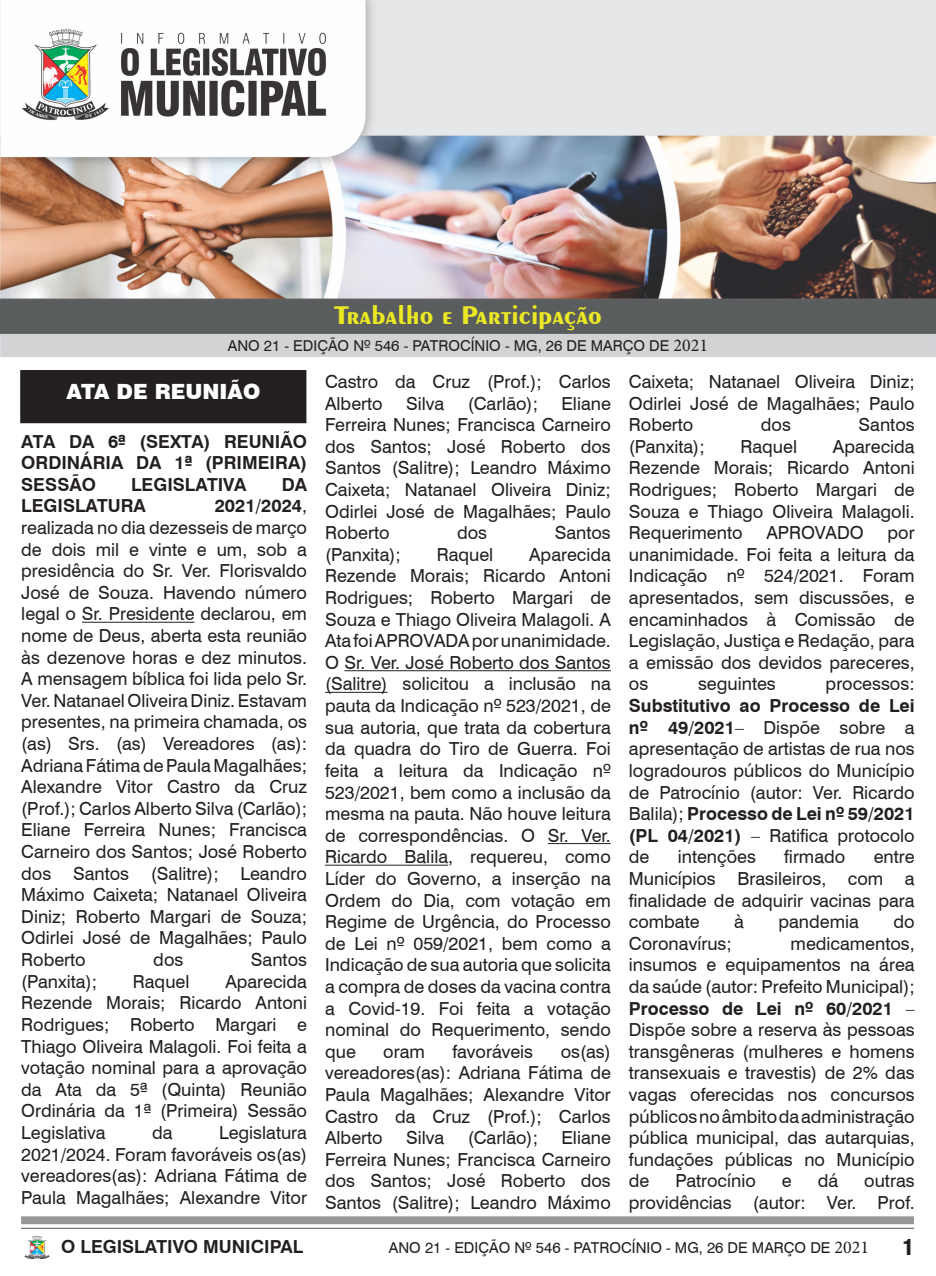
<style>
.page{position:relative;width:936px;height:1276px;background:#fff}
.page>*{position:absolute;margin:0;border:0;box-sizing:border-box;transform-origin:0 0}
.t1{font:700 27px "Exotic 350 BT";color:#ebe823}
.t2{font:900 21px "Swiss 721 BT";color:#fff}
.t3{font:900 condensed 21px "Swiss 721 BT";color:#231f20}
.x_msonormal{font:18px/21.6px "Swiss 721 BT";color:#231f20;text-align:justify}
.x_msonormal-2{font:700 18px/21.6px "Swiss 721 BT";color:#231f20;text-align:justify}
.t4{font:15px "Swiss 721 BT";color:#231f20}
.s1{font-family:"Minion Pro";font-size:18px}
.s2{font-weight:700}
</style>
<div class="page">
<img style="left:25px;top:1236px;width:24px;height:22px">
<img style="left:0;top:0;width:935px;height:356px">
<div style="left:21px;top:371px;width:285px;height:51px;background:#231f20"></div>
<div style="left:20px;top:370px;width:286px;height:53px;border:2px solid #231f20"></div>
<hr style="left:82px;top:622px;width:112px;height:1px;background:#231f20">
<hr style="left:344px;top:670px;width:267px;height:1px;background:#231f20">
<hr style="left:325px;top:692px;width:62px;height:1px;background:#231f20">
<hr style="left:548px;top:843px;width:63px;height:1px;background:#231f20">
<hr style="left:325px;top:864px;width:123px;height:1px;background:#231f20">
<div style="left:1px;top:300px;width:934px;height:33px;background:#5a5d5e"></div>
<div style="left:0;top:299px;width:935px;height:35px;border:2px solid #5c5d5f"></div>
<p class="t1" style="left:334px;top:298px;width:269px">Trabalho e Participação</p>
<p class="t4" style="left:228px;top:336px;width:482px">ANO 21 - EDIÇÃO Nº 546 - PATROCÍNIO - MG, 26 DE MARÇO DE <span class="s1">2021</span></p>
<p class="t2" style="left:66px;top:378px;width:195px">ATA DE REUNIÃO</p>
<p class="x_msonormal-2" style="left:21px;top:430px;width:287px">ATA DA 6ª (SEXTA) REUNIÃO ORDINÁRIA DA 1ª (PRIMEIRA)<br>SESSÃO</p>
<p class="x_msonormal-2" style="left:131px;top:473px;width:117px">LEGISLATIVA</p>
<p class="x_msonormal-2" style="left:282px;top:473px;width:27px">DA</p>
<p class="x_msonormal-2" style="left:21px;top:494px;width:126px">LEGISLATURA</p>
<p class="x_msonormal" style="left:21px;top:494px;width:287px;text-indent:193px"><span class="s2">2021/2024</span>, realizada no dia dezesseis de março de dois mil e vinte e um, sob a presidência do Sr. Ver. Florisvaldo José de Souza. Havendo número legal o Sr. Presidente declarou, em nome de Deus, aberta esta reunião às dezenove horas e dez minutos.<br>A mensagem bíblica foi lida pelo Sr.<br>Ver. Natanael Oliveira Diniz. Estavam presentes, na primeira chamada, os (as) Srs. (as) Vereadores (as):<br>Adriana Fátima de Paula Magalhães; Alexandre Vitor Castro da Cruz (Prof.); Carlos Alberto Silva (Carlão); Eliane Ferreira Nunes; Francisca Carneiro dos Santos; José Roberto dos Santos (Salitre); Leandro Máximo Caixeta; Natanael Oliveira Diniz; Roberto Margari de Souza; Odirlei José de Magalhães; Paulo Roberto</p>
<p class="x_msonormal" style="left:153px;top:948px;width:32px">dos</p>
<p class="x_msonormal" style="left:251px;top:948px;width:58px">Santos</p>
<p class="x_msonormal" style="left:21px;top:969px;width:77px">(Panxita);</p>
<p class="x_msonormal" style="left:133px;top:969px;width:58px">Raquel</p>
<p class="x_msonormal" style="left:21px;top:969px;width:287px;text-indent:204px">Aparecida Rezende Morais; Ricardo Antoni Rodrigues; Roberto Margari e Thiago Oliveira Malagoli. Foi feita a votação nominal para a aprovação da Ata da 5ª (Quinta) Reunião Ordinária da 1ª (Primeira) Sessão Legislativa</p>
<p class="x_msonormal" style="left:21px;top:1121px;width:287px;text-indent:198px">Legislatura 2021/2024. Foram favoráveis os(as) vereadores(as): Adriana Fátima de Paula Magalhães; Alexandre Vitor</p>
<p class="x_msonormal" style="left:152px;top:1121px;width:22px">da</p>
<p class="x_msonormal" style="left:325px;top:370px;width:287px">Castro da Cruz (Prof.); Carlos<br>Alberto</p>
<p class="x_msonormal" style="left:406px;top:392px;width:40px">Silva</p>
<p class="x_msonormal" style="left:467px;top:392px;width:72px">(Carlão);</p>
<p class="x_msonormal" style="left:325px;top:392px;width:287px;text-indent:236px">Eliane Ferreira Nunes; Francisca Carneiro dos Santos; José Roberto dos Santos (Salitre); Leandro Máximo Caixeta; Natanael Oliveira Diniz; Odirlei José de Magalhães; Paulo Roberto</p>
<p class="x_msonormal" style="left:457px;top:521px;width:32px">dos</p>
<p class="x_msonormal" style="left:554px;top:521px;width:58px">Santos</p>
<p class="x_msonormal" style="left:325px;top:543px;width:77px">(Panxita);</p>
<p class="x_msonormal" style="left:436px;top:543px;width:58px">Raquel</p>
<p class="x_msonormal" style="left:325px;top:543px;width:287px;text-indent:204px">Aparecida Rezende Morais; Ricardo Antoni Rodrigues; Roberto Margari de Souza e Thiago Oliveira Malagoli. A Ata foi APROVADA por unanimidade.<br>O Sr. Ver. José Roberto dos Santos (Salitre) solicitou a inclusão na pauta da Indicação nº 523/2021, de sua autoria, que trata da cobertura da quadra do Tiro de Guerra. Foi feita a leitura da Indicação nº 523/2021, bem como a inclusão da mesma na pauta. Não houve leitura de correspondências. O Sr. Ver.<br>Ricardo Balila, requereu, como Líder do Governo, a inserção na Ordem do Dia, com votação em Regime de Urgência, do Processo de Lei nº 059/2021, bem como a Indicação de sua autoria que solicita a compra de doses da vacina contra a Covid-19. Foi feita a votação nominal do Requerimento, sendo que</p>
<p class="x_msonormal" style="left:383px;top:1040px;width:43px">oram</p>
<p class="x_msonormal" style="left:452px;top:1040px;width:82px">favoráveis</p>
<p class="x_msonormal" style="left:325px;top:1040px;width:287px;text-indent:235px">os(as) vereadores(as): Adriana Fátima de Paula Magalhães; Alexandre Vitor Castro da Cruz (Prof.); Carlos Alberto</p>
<p class="x_msonormal" style="left:406px;top:1126px;width:40px">Silva</p>
<p class="x_msonormal" style="left:467px;top:1126px;width:72px">(Carlão);</p>
<p class="x_msonormal" style="left:325px;top:1126px;width:287px;text-indent:236px">Eliane Ferreira Nunes; Francisca Carneiro dos Santos; José Roberto dos Santos (Salitre); Leandro Máximo</p>
<p class="x_msonormal" style="left:629px;top:370px;width:287px">Caixeta; Natanael Oliveira Diniz; Odirlei José de Magalhães; Paulo Roberto</p>
<p class="x_msonormal" style="left:760px;top:413px;width:32px">dos</p>
<p class="x_msonormal" style="left:858px;top:413px;width:58px">Santos</p>
<p class="x_msonormal" style="left:629px;top:435px;width:77px">(Panxita);</p>
<p class="x_msonormal" style="left:740px;top:435px;width:58px">Raquel</p>
<p class="x_msonormal" style="left:629px;top:435px;width:287px;text-indent:204px">Aparecida Rezende Morais; Ricardo Antoni Rodrigues; Roberto Margari de Souza e Thiago Oliveira Malagoli.<br>Requerimento</p>
<p class="x_msonormal" style="left:766px;top:521px;width:99px">APROVADO</p>
<p class="x_msonormal" style="left:629px;top:521px;width:287px;text-indent:259px">por unanimidade. Foi feita a leitura da Indicação nº 524/2021. Foram apresentados, sem discussões, e encaminhados à Comissão de Legislação, Justiça e Redação, para a emissão dos devidos pareceres, os</p>
<p class="x_msonormal" style="left:698px;top:672px;width:79px">seguintes</p>
<p class="x_msonormal" style="left:629px;top:672px;width:287px;text-indent:197px">processos:<br><span class="s2">Substitutivo ao Processo de Lei nº 49/2021</span>– Dispõe sobre a apresentação de artistas de rua nos logradouros públicos do Município de Patrocínio (autor: Ver. Ricardo Balila); <span class="s2">Processo de Lei nº 59/2021 (PL 04/2021)</span> – Ratifica protocolo de</p>
<p class="x_msonormal" style="left:677px;top:845px;width:80px">intenções</p>
<p class="x_msonormal" style="left:784px;top:845px;width:63px">firmado</p>
<p class="x_msonormal" style="left:629px;top:845px;width:287px;text-indent:245px">entre Municípios Brasileiros, com a finalidade de adquirir vacinas para combate</p>
<p class="x_msonormal" style="left:734px;top:910px;width:11px">à</p>
<p class="x_msonormal" style="left:778px;top:910px;width:82px">pandemia</p>
<p class="x_msonormal" style="left:893px;top:910px;width:23px">do</p>
<p class="x_msonormal" style="left:629px;top:932px;width:104px">Coronavírus;</p>
<p class="x_msonormal" style="left:629px;top:932px;width:287px;text-indent:162px">medicamentos, insumos e equipamentos na área da saúde (autor: Prefeito Municipal); <span class="s2">Processo de Lei nº 60/2021</span> – Dispõe sobre a reserva às pessoas transgêneras (mulheres e homens transexuais e travestis) de 2% das vagas oferecidas nos concursos públicos no âmbito da administração pública municipal, das autarquias, fundações públicas no Município de</p>
<p class="x_msonormal" style="left:675px;top:1169px;width:82px">Patrocínio</p>
<p class="x_msonormal" style="left:781px;top:1169px;width:11px">e</p>
<p class="x_msonormal" style="left:817px;top:1169px;width:22px">dá</p>
<p class="x_msonormal" style="left:629px;top:1169px;width:287px;text-align:right">outras<br>providências (autor: Ver. Prof.</p>
<p class="x_msonormal-2" style="left:61px;top:1235px;width:244px">O LEGISLATIVO MUNICIPAL</p>
<p class="t4" style="left:389px;top:1236px;width:482px">ANO 21 - EDIÇÃO Nº 546 - PATROCÍNIO - MG, 26 DE MARÇO DE <span class="s1">2021</span></p>
<p class="t3" style="left:902px;top:1235px;width:13px">1</p>
</div>
